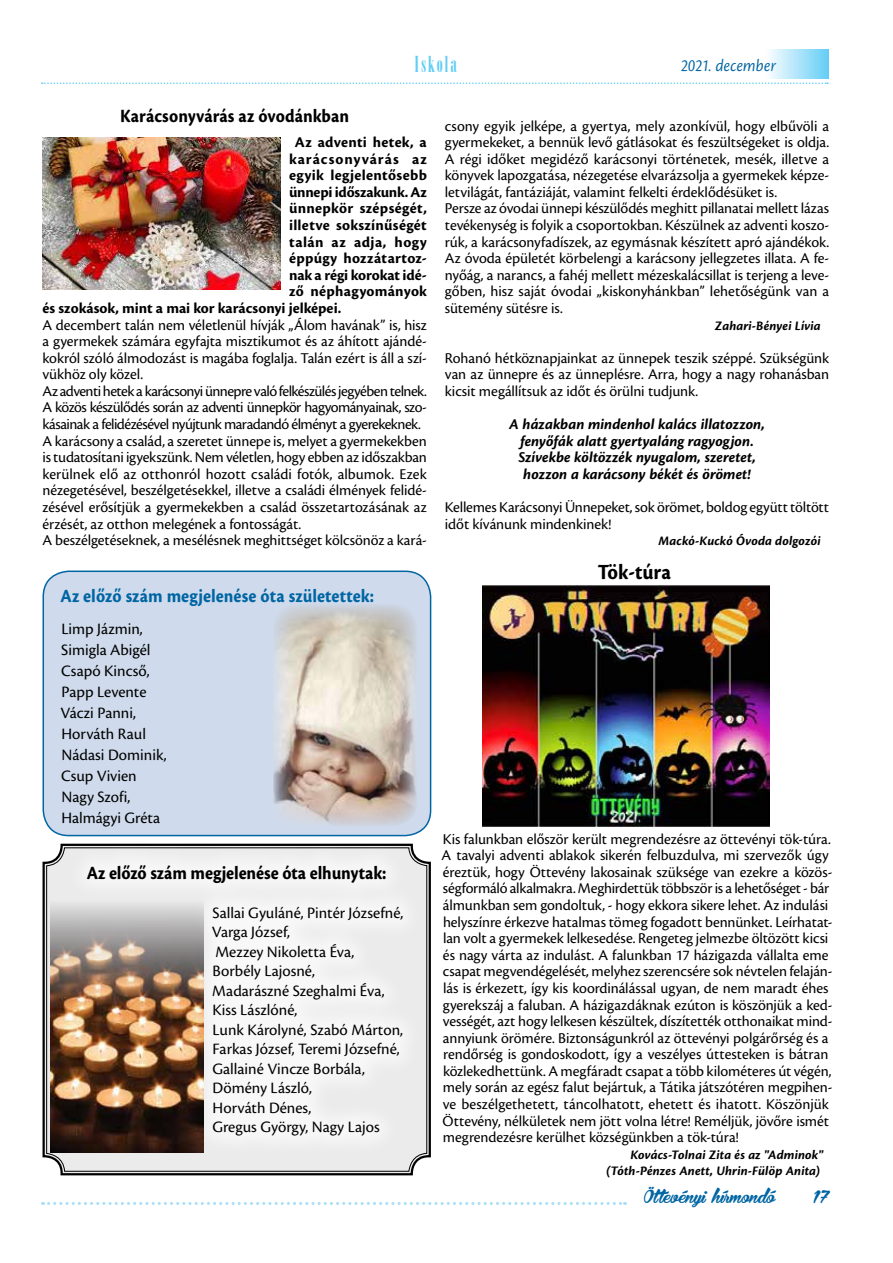
<style>
.page{position:relative;width:893px;height:1263px;background:#fff}
.page>*{position:absolute;margin:0;border:0;box-sizing:border-box;transform-origin:0 0}
.t1{font:24px "H Arsis D Reg";letter-spacing:.085em;color:#62cdf6}
.t2{font:22.5px "Cronos Pro Bold Capt";color:#000;scale:.9 1}
.t3{font:19.5px "Cronos Pro Bold Capt";color:#000;scale:.9 1}
.t4{font:19.5px "Cronos Pro Bold Capt";letter-spacing:.005em;color:#0065a3;scale:.9 1}
.t5{font:18px "Cronos Pro Subh It";letter-spacing:.015em;color:#0065a3;scale:.9 1}
.t6{font:18px "Bira PERSONALUSEONLY";color:#0065a3}
.t7{font:16.5px/19.5px "Cronos Pro";color:#000}
.t8{font:16.5px "Bira PERSONALUSEONLY";letter-spacing:.01em;color:#0065a3}
.t9{font:15.6px/16.6px "Cronos Pro";letter-spacing:-.005em;color:#000}
.t10{font:700 15.6px "Cronos Pro";letter-spacing:.015em;color:#000}
.t11{font:italic 700 15.6px/16.6px "Cronos Pro";color:#000;text-align:center}
.t12{font:700 15.6px "Cronos Pro";letter-spacing:-.015em;color:#000}
.t13{font:700 15.6px "Cronos Pro";letter-spacing:-.005em;color:#000}
.t14{font:700 15.6px "Cronos Pro";letter-spacing:.07em;color:#000}
.t15{font:italic 700 13.5px/16.6px "Cronos Pro";letter-spacing:.01em;color:#000;text-align:right}
</style>
<div class="page">
<svg style="left:42px;top:82px;width:786px;height:2px"></svg>
<div style="left:765px;top:50px;width:64px;height:29px;background:linear-gradient(to right,#fefeff,#66cef6)"></div>
<svg style="left:43px;top:1202px;width:582px;height:3px"></svg>
<svg style="left:42px;top:843px;width:389px;height:333px;background:#adadae"></svg>
<div style="left:65px;top:842px;width:360px;height:316px;background:#f4f4f5"></div>
<img style="left:50px;top:893px;width:153px;height:259px">
<div style="left:43px;top:571px;width:388px;height:264px;background:#cfdbec;border-radius:26px"></div>
<div style="left:43px;top:570px;width:388px;height:266px;border:2px solid #0065a3;border-radius:26px"></div>
<img style="left:273px;top:605px;width:144px;height:220px">
<img style="left:43px;top:138px;width:238px;height:151px">
<img style="left:483px;top:585px;width:287px;height:241px">
<h1 class="t1" style="left:415px;top:48px;width:43px">Iskola</h1>
<p class="t5" style="left:681px;top:55px;width:107px">2021. december</p>
<p class="t3" style="left:120px;top:105px;width:256px">Karácsonyvárás az óvodánkban</p>
<p class="t10" style="left:295px;top:133px;width:133px">Az adventi hetek, a</p>
<p class="t14" style="left:289px;top:150px;width:139px">karácsonyvárás az</p>
<p class="t10" style="left:289px;top:166px;width:139px">egyik legjelentősebb</p>
<p class="t12" style="left:289px;top:183px;width:139px">ünnepi időszakunk. Az</p>
<p class="t10" style="left:289px;top:200px;width:139px">ünnepkör szépségét,</p>
<p class="t10" style="left:289px;top:216px;width:139px">illetve sokszínűségét</p>
<p class="t10" style="left:289px;top:233px;width:139px">talán az adja, hogy</p>
<p class="t10" style="left:289px;top:249px;width:139px">éppúgy hozzátartoz-</p>
<p class="t13" style="left:289px;top:266px;width:139px">nak a régi korokat idé-</p>
<p class="t10" style="left:289px;top:283px;width:139px">ző néphagyományok</p>
<p class="t10" style="left:43px;top:299px;width:300px">és szokások, mint a mai kor karácsonyi jelképei.</p>
<p class="t9" style="left:43px;top:316px;width:386px">A decembert talán nem véletlenül hívják „Álom havának” is, hisz a gyermekek számára egyfajta misztikumot és az áhított ajándé&shy;kokról szóló álmodozást is magába foglalja. Talán ezért is áll a szí&shy;vükhöz oly közel.<br>Az adventi hetek a karácsonyi ünnepre való felkészülés jegyében telnek.<br>A közös készülődés során az adventi ünnepkör hagyományainak, szo&shy;kásainak a felidézésével nyújtunk maradandó élményt a gyerekeknek.<br>A karácsony a család, a szeretet ünnepe is, melyet a gyermekekben is tudatosítani igyekszünk. Nem véletlen, hogy ebben az időszakban kerülnek elő az otthonról hozott családi fotók, albumok. Ezek nézegetésével, beszélgetésekkel, illetve a családi élmények felidé&shy;zésével erősítjük a gyermekekben a család összetartozásának az érzését, az otthon melegének a fontosságát.<br>A beszélgetéseknek, a mesélésnek meghittséget kölcsönöz a kará-</p>
<p class="t4" style="left:60px;top:585px;width:350px">Az előző szám megjelenése óta születettek:</p>
<p class="t7" style="left:61px;top:618px;width:108px;line-height:21px">Limp Jázmin,<br>Simigla Abigél<br>Csapó Kincső,<br>Papp Levente<br>Váczi Panni,<br>Horváth Raul<br>Nádasi Dominik,<br>Csup Vivien<br>Nagy Szofi,<br>Halmágyi Gréta</p>
<p class="t3" style="left:87px;top:862px;width:334px">Az előző szám megjelenése óta elhunytak:</p>
<p class="t7" style="left:212px;top:903px;width:193px">Sallai Gyuláné, Pintér Józsefné,<br>Varga József,<br>Mezzey Nikoletta Éva,<br>Borbély Lajosné,<br>Madarászné Szeghalmi Éva,<br>Kiss Lászlóné,<br>Lunk Károlyné, Szabó Márton,<br>Farkas József, Teremi Józsefné,<br>Gallainé Vincze Borbála,<br>Dömény László,<br>Horváth Dénes,<br>Gregus György, Nagy Lajos</p>
<p class="t9" style="left:445px;top:117px;width:386px">csony egyik jelképe, a gyertya, mely azonkívül, hogy elbűvöli a gyermekeket, a bennük levő gátlásokat és feszültségeket is oldja.<br>A régi időket megidéző karácsonyi történetek, mesék, illetve a könyvek lapozgatása, nézegetése elvarázsolja a gyermekek képze&shy;letvilágát, fantáziáját, valamint felkelti érdeklődésüket is.<br>Persze az óvodai ünnepi készülődés meghitt pillanatai mellett lázas tevékenység is folyik a csoportokban. Készülnek az adventi koszo&shy;rúk, a karácsonyfadíszek, az egymásnak készített apró ajándékok.<br>Az óvoda épületét körbelengi a karácsony jellegzetes illata. A fe&shy;nyőág, a narancs, a fahéj mellett mézeskalácsillat is terjeng a leve&shy;gőben, hisz saját óvodai „kiskonyhánkban” lehetőségünk van a sütemény sütésre is.</p>
<p class="t15" style="left:715px;top:317px;width:107px">Zahari-Bényei Lívia</p>
<p class="t9" style="left:445px;top:350px;width:386px;text-align:justify">Rohanó hétköznapjainkat az ünnepek teszik széppé. Szükségünk van az ünnepre és az ünneplésre. Arra, hogy a nagy rohanásban kicsit megállítsuk az időt és örülni tudjunk.</p>
<p class="t11" style="left:509px;top:416px;width:257px">A házakban mindenhol kalács illatozzon, fenyőfák alatt gyertyaláng ragyogjon.<br>Szívekbe költözzék nyugalom, szeretet, hozzon a karácsony békét és örömet!</p>
<p class="t9" style="left:445px;top:499px;width:386px">Kellemes Karácsonyi Ünnepeket, sok örömet, boldog együtt töltött időt kívánunk mindenkinek!</p>
<p class="t15" style="left:659px;top:533px;width:164px">Mackó-Kuckó Óvoda dolgozói</p>
<h2 class="t2" style="left:598px;top:559px;width:83px">Tök-túra</h2>
<p class="t9" style="left:442px;top:830px;width:392px">Kis falunkban először került megrendezésre az öttevényi tök-túra.<br>A tavalyi adventi ablakok sikerén felbuzdulva, mi szervezők úgy éreztük, hogy Öttevény lakosainak szüksége van ezekre a közös&shy;ségformáló alkalmakra. Meghirdettük többször is a lehetőséget - bár álmunkban sem gondoltuk, - hogy ekkora sikere lehet. Az indulási helyszínre érkezve hatalmas tömeg fogadott bennünket. Leírhatat&shy;lan volt a gyermekek lelkesedése. Rengeteg jelmezbe öltözött kicsi és nagy várta az indulást. A falunkban 17 házigazda vállalta eme csapat megvendégelését, melyhez szerencsére sok névtelen felaján&shy;lás is érkezett, így kis koordinálással ugyan, de nem maradt éhes gyerekszáj a faluban. A házigazdáknak ezúton is köszönjük a ked&shy;vességét, azt hogy lelkesen készültek, díszítették otthonaikat mind&shy;annyiunk örömére. Biztonságunkról az öttevényi polgárőrség és a rendőrség is gondoskodott, így a veszélyes úttesteken is bátran közlekedhettünk. A megfáradt csapat a több kilométeres út végén, mely során az egész falut bejártuk, a Tátika játszótéren megpihen&shy;ve beszélgethetett, táncolhatott, ehetett és ihatott. Köszönjük Öttevény, nélkületek nem jött volna létre! Reméljük, jövőre ismét megrendezésre kerülhet községünkben a tök-túra!</p>
<p class="t15" style="left:606px;top:1146px;width:219px">Kovács-Tolnai Zita és az "Adminok" (Tóth-Pénzes Anett, Uhrin-Fülöp Anita)</p>
<p class="t8" style="left:643px;top:1185px;width:133px">Öttevényi hírmondó</p>
<p class="t6" style="left:813px;top:1183px;width:18px">17</p>
</div>
